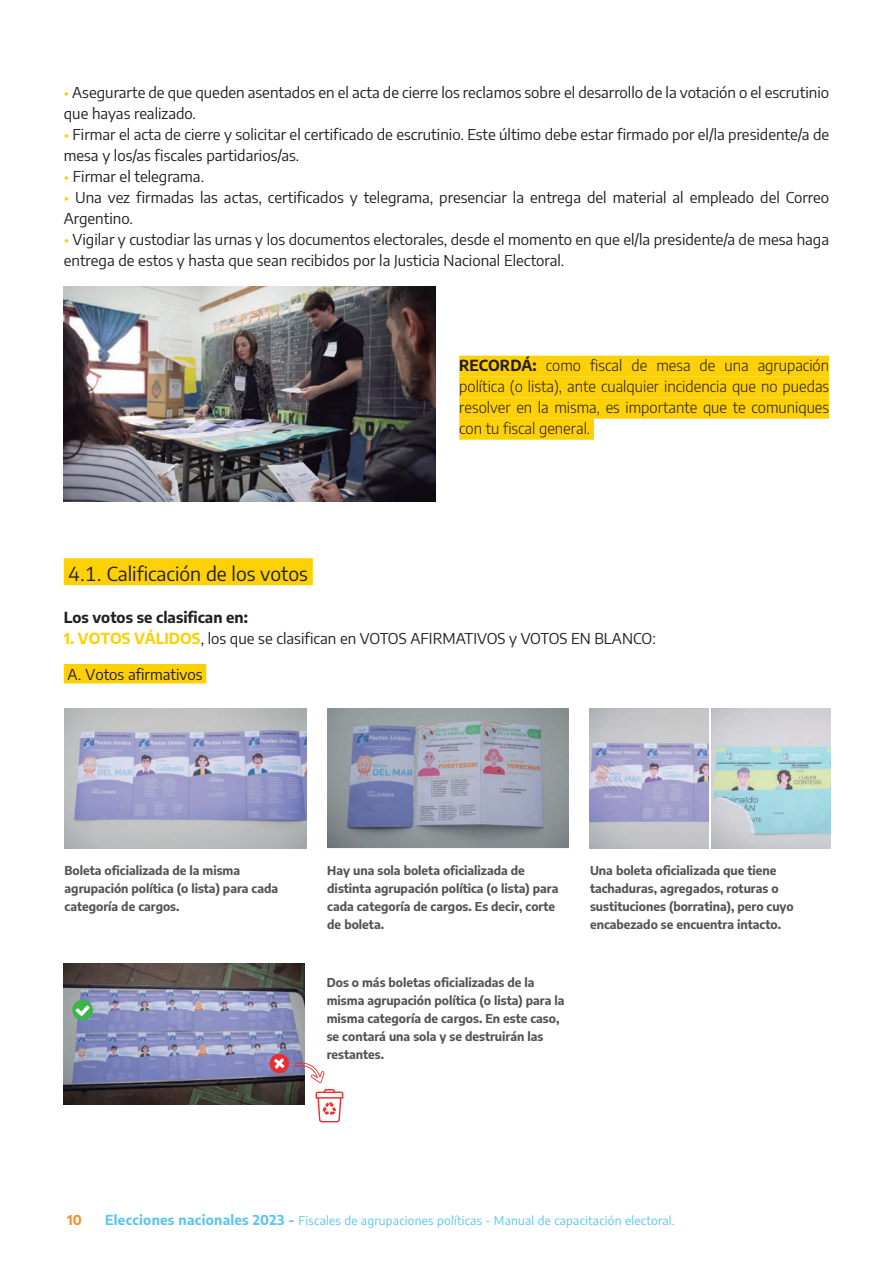
<style>
.page{position:relative;width:893px;height:1263px;background:#fff}
.page>*{position:absolute;margin:0;border:0;box-sizing:border-box;transform-origin:0 0}
.t1{font:19.35px "Encode Sans";color:#231f20}
.t2{font:15px/21px "Encode Sans";color:#231f20}
.t3{font:300 15px/21px "Encode Sans";color:#231f20;text-align:justify}
.t4{font:700 15px "Encode Sans";color:#231f20}
.t5{font:700 13.5px "Encode Sans";color:#f79332}
.t6{font:700 12px/18px "Encode Sans";color:#535355}
.t7{font:12px "Encode Sans";letter-spacing:.02em;color:#5ac5f0}
.s1{color:#fed006}
.s2{font-weight:700}
.s3{font-weight:700;color:#fed006}
.s4{font-weight:700;font-size:13.5px}
</style>
<div class="page">
<img style="left:64px;top:963px;width:241px;height:141px">
<svg style="left:72px;top:1000px;width:21px;height:20px"></svg>
<svg style="left:316px;top:1089px;width:27px;height:33px"></svg>
<svg style="left:269px;top:1053px;width:56px;height:30px"></svg>
<div style="left:459px;top:356px;width:370px;height:21px;background:#fed006"></div>
<div style="left:459px;top:377px;width:370px;height:21px;background:#fed006"></div>
<div style="left:459px;top:398px;width:370px;height:21px;background:#fed006"></div>
<div style="left:459px;top:419px;width:135px;height:21px;background:#fed006"></div>
<div style="left:64px;top:558px;width:249px;height:27px;background:#fed006"></div>
<div style="left:64px;top:664px;width:142px;height:19px;background:#fed006"></div>
<img style="left:64px;top:287px;width:372px;height:215px">
<img style="left:65px;top:708px;width:241px;height:141px">
<img style="left:327px;top:708px;width:241px;height:140px">
<img style="left:589px;top:708px;width:119px;height:141px">
<img style="left:711px;top:708px;width:120px;height:141px">
<p class="t2" style="left:64px;top:81px;width:767px"><span class="s1">•</span> Asegurarte de que queden asentados en el acta de cierre los reclamos sobre el desarrollo de la votación o el escrutinio que hayas realizado.</p>
<p class="t2" style="left:64px;top:123px;width:767px"><span class="s1">•</span> Firmar el acta de cierre y solicitar el certificado de escrutinio. Este último debe estar firmado por el/la presidente/a de mesa y los/as fiscales partidarios/as.</p>
<p class="t2" style="left:64px;top:165px;width:142px"><span class="s1">•</span> Firmar el telegrama.</p>
<p class="t2" style="left:64px;top:186px;width:767px"><span class="s1">•</span> Una vez firmadas las actas, certificados y telegrama, presenciar la entrega del material al empleado del Correo<br>Argentino.</p>
<p class="t2" style="left:64px;top:228px;width:767px"><span class="s1">•</span> Vigilar y custodiar las urnas y los documentos electorales, desde el momento en que el/la presidente/a de mesa haga entrega de estos y hasta que sean recibidos por la Justicia Nacional Electoral.</p>
<p class="t3" style="left:459px;top:354px;width:371px"><span class="s2">RECORDÁ:</span> como fiscal de mesa de una agrupación política (o lista), ante cualquier incidencia que no puedas resolver en la misma, es importante que te comuniques con tu fiscal general.</p>
<p class="t1" style="left:69px;top:560px;width:241px">4.1. Calificación de los votos</p>
<p class="t4" style="left:64px;top:606px;width:186px">Los votos se clasifican en:</p>
<p class="t2" style="left:64px;top:627px;width:593px"><span class="s3">1. VOTOS VÁLIDOS</span>, los que se clasifican en VOTOS AFIRMATIVOS y VOTOS EN BLANCO:</p>
<p class="t2" style="left:67px;top:663px;width:137px">A. Votos afirmativos</p>
<p class="t6" style="left:65px;top:860px;width:215px">Boleta oficializada de la misma agrupación política (o lista) para cada categoría de cargos.</p>
<p class="t6" style="left:327px;top:860px;width:233px">Hay una sola boleta oficializada de distinta agrupación política (o lista) para cada categoría de cargos. Es decir, corte de boleta.</p>
<p class="t6" style="left:590px;top:860px;width:205px">Una boleta oficializada que tiene tachaduras, agregados, roturas o sustituciones (borratina), pero cuyo encabezado se encuentra intacto.</p>
<p class="t6" style="left:327px;top:973px;width:239px">Dos o más boletas oficializadas de la misma agrupación política (o lista) para la misma categoría de cargos. En este caso, se contará una sola y se destruirán las restantes.</p>
<p class="t5" style="left:67px;top:1210px;width:16px">10</p>
<p class="t7" style="left:105px;top:1212px;width:571px"><span class="s4">Elecciones nacionales 2023 -</span> Fiscales de agrupaciones políticas - Manual de capacitación electoral.</p>
</div>
